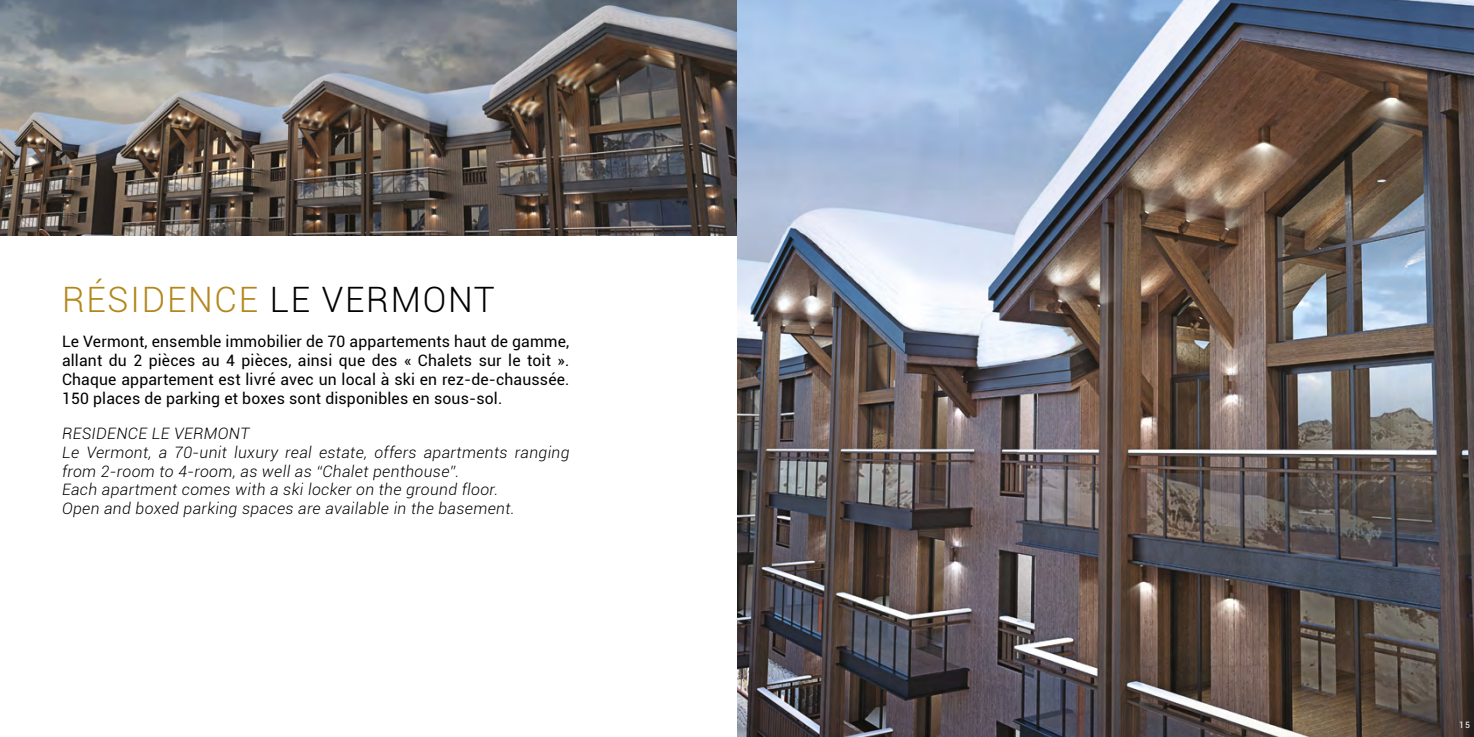
<style>
.page{position:relative;width:1474px;height:737px;background:#fff}
.page>*{position:absolute;margin:0;border:0;box-sizing:border-box;transform-origin:0 0}
.t1{font:300 35px "Roboto";letter-spacing:.05em;color:#b3871c}
.t2{font:italic 300 15.75px/18.9px "Roboto";letter-spacing:.025em;color:#000}
.t3{font:15.75px/18.9px "Roboto";letter-spacing:.01em;color:#000;text-align:justify}
.t4{font:8.75px "Roboto";color:#fff}
.s1{color:#000}
</style>
<div class="page">
<img style="left:0;top:0;width:737px;height:236px">
<img style="left:737px;top:0;width:736px;height:737px">
<h1 class="t1" style="left:62px;top:275px;width:434px">RÉSIDENCE <span class="s1">LE VERMONT</span></h1>
<p class="t3" style="left:62px;top:331px;width:509px">Le Vermont, ensemble immobilier de 70 appartements haut de gamme, allant du 2 pièces au 4 pièces, ainsi que des « Chalets sur le toit ».<br>Chaque appartement est livré avec un local à ski en rez-de-chaussée.<br>150 places de parking et boxes sont disponibles en sous-sol.</p>
<p class="t2" style="left:62px;top:423px;width:509px">RESIDENCE LE VERMONT<br>Le Vermont, a 70-unit luxury real estate, offers apartments ranging from 2-room to 4-room, as well as “Chalet penthouse”.<br>Each apartment comes with a ski locker on the ground floor.<br>Open and boxed parking spaces are available in the basement.</p>
<p class="t4" style="left:1459px;top:718px;width:12px">15</p>
</div>
